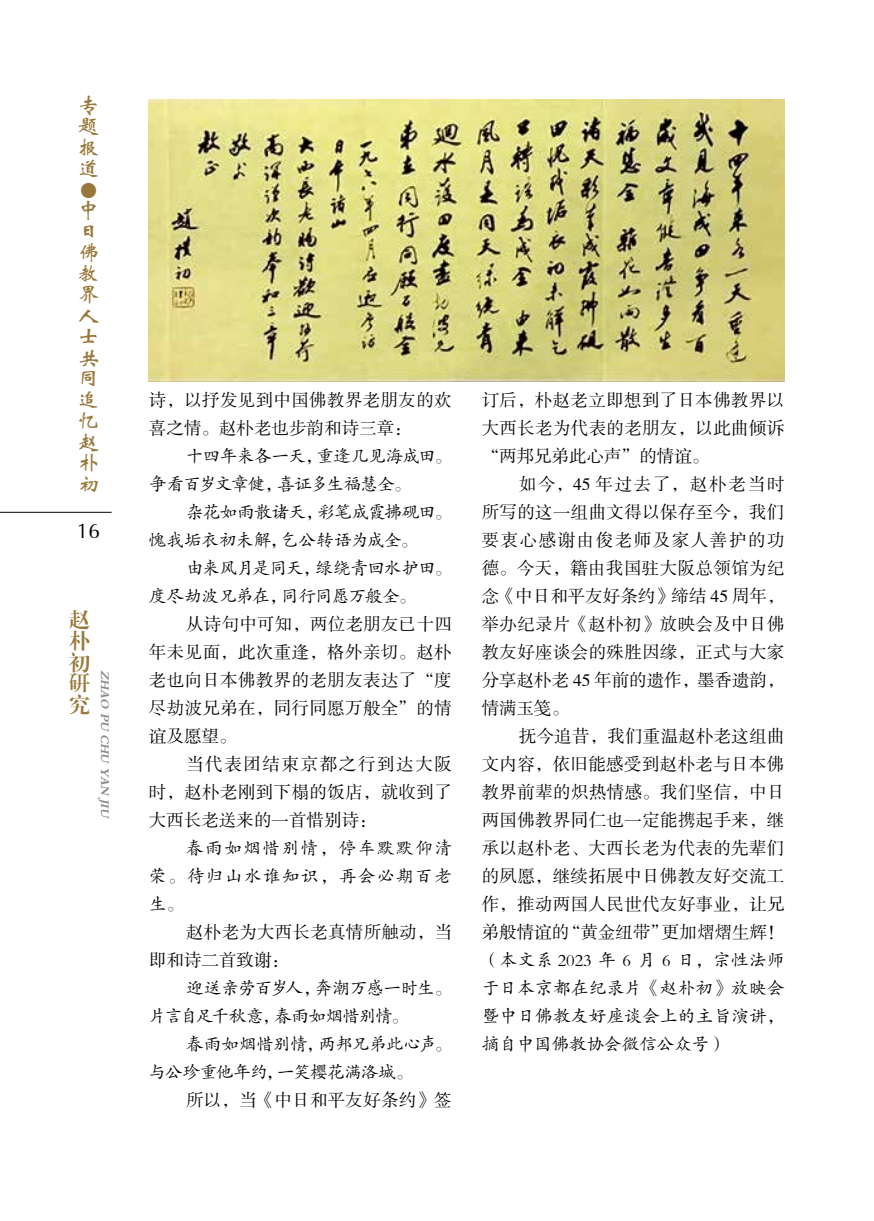
<style>
.page{position:relative;width:874px;height:1221px;background:#fff}
.page>*{position:absolute;margin:0;border:0;box-sizing:border-box;transform-origin:0 0}
.t1{font:21px/21px "FZWBK GBK1 0";color:#98783a;text-align:justify}
.t2{font:21px/21px "FZXBSK GBK1 0";color:#98783a;text-align:justify}
.t3{font:21px "FZWBK GBK1 0";color:#000}
.t4{font:17.5px/28px "FZSSK GBK1 0";letter-spacing:.02em;color:#000;text-align:justify}
.t5{font:17.5px/28px "FZKTK GBK1 0";letter-spacing:-.005em;color:#000;text-align:justify}
.t6{font:17.5px/28px "FZKTK GBK1 0";letter-spacing:-.045em;color:#000}
.t7{font:17.5px/28px "FZKTK GBK1 0";letter-spacing:-.025em;color:#000}
.t8{font:17.5px/28px "FZKTK GBK1 0";letter-spacing:-.03em;color:#000}
.t9{font:17.5px/28px "FZKTK GBK1 0";letter-spacing:-.04em;color:#000}
.t10{font:italic 12.25px "FZDBSK GBK1 0";color:#898989}
.s1{font-family:"FZSSK GBK1 0"}
</style>
<div class="page">
<hr style="left:0;top:512px;width:111px;height:1px;background:#000">
<img style="left:149px;top:99px;width:635px;height:282px">
<p class="t1" style="left:78px;top:96px;width:22px">专题报道</p>
<p class="t1" style="left:98px;top:179px;width:22px;rotate:90deg">●</p>
<p class="t1" style="left:78px;top:201px;width:22px;text-align:left">中日佛教界人士共同追忆赵朴初</p>
<p class="t3" style="left:77px;top:519px;width:25px">16</p>
<p class="t2" style="left:69px;top:610px;width:22px">赵朴初研究</p>
<p class="t10" style="left:112px;top:670px;width:152px;rotate:90deg">ZHAO PU CHU YAN JIU</p>
<p class="t4" style="left:149px;top:387px;width:304px">诗，以抒发见到中国佛教界老朋友的欢喜之情。赵朴老也步韵和诗三章：</p>
<p class="t6" style="left:149px;top:442px;width:304px;text-indent:37px">十四年来各一天，重逢几见海成田。争看百岁文章健，喜证多生福慧全。</p>
<p class="t7" style="left:149px;top:498px;width:304px;text-indent:37px">杂花如雨散诸天，彩笔成霞拂砚田。愧我垢衣初未解，乞公转语为成全。</p>
<p class="t8" style="left:149px;top:554px;width:304px;text-indent:37px">由来风月是同天，绿绕青回水护田。度尽劫波兄弟在，同行同愿万般全。</p>
<p class="t4" style="left:149px;top:611px;width:304px;text-indent:37px">从诗句中可知，两位老朋友已十四年未见面，此次重逢，格外亲切。赵朴老也向日本佛教界的老朋友表达了“度尽劫波兄弟在，同行同愿万般全”的情谊及愿望。</p>
<p class="t4" style="left:149px;top:751px;width:304px;text-indent:37px">当代表团结束京都之行到达大阪时，赵朴老刚到下榻的饭店，就收到了大西长老送来的一首惜别诗：</p>
<p class="t5" style="left:149px;top:834px;width:304px;text-indent:37px">春雨如烟惜别情，停车默默仰清荣。待归山水谁知识，再会必期百老生。</p>
<p class="t4" style="left:149px;top:919px;width:304px;text-indent:37px">赵朴老为大西长老真情所触动，当即和诗二首致谢：</p>
<p class="t9" style="left:149px;top:974px;width:304px;text-indent:37px">迎送亲劳百岁人，奔潮万感一时生。片言自足千秋意，春雨如烟惜别情。</p>
<p class="t5" style="left:149px;top:1030px;width:304px;text-indent:37px">春雨如烟惜别情，两邦兄弟此心声。与公珍重他年约，一笑樱花满洛城。</p>
<p class="t4" style="left:186px;top:1087px;width:267px">所以，当《中日和平友好条约》签</p>
<p class="t4" style="left:481px;top:387px;width:304px">订后，朴赵老立即想到了日本佛教界以大西长老为代表的老朋友，以此曲倾诉“两邦兄弟此心声”的情谊。</p>
<p class="t4" style="left:481px;top:471px;width:304px;text-indent:37px">如今，45 年过去了，赵朴老当时所写的这一组曲文得以保存至今，我们要衷心感谢由俊老师及家人善护的功德。今天，籍由我国驻大阪总领馆为纪念《中日和平友好条约》缔结 45 周年，举办纪录片《赵朴初》放映会及中日佛教友好座谈会的殊胜因缘，正式与大家分享赵朴老 45 年前的遗作，墨香遗韵，情满玉笺。</p>
<p class="t4" style="left:481px;top:723px;width:304px;text-indent:37px">抚今追昔，我们重温赵朴老这组曲文内容，依旧能感受到赵朴老与日本佛教界前辈的炽热情感。我们坚信，中日两国佛教界同仁也一定能携起手来，继承以赵朴老、大西长老为代表的先辈们的夙愿，继续拓展中日佛教友好交流工作，推动两国人民世代友好事业，让兄弟般情谊的“黄金纽带”更加熠熠生辉！</p>
<p class="t5" style="left:481px;top:946px;width:304px"><span class="s1">（</span>本文系 2023 年 6 月 6 日，宗性法师于日本京都在纪录片《赵朴初》放映会暨中日佛教友好座谈会上的主旨演讲，摘自中国佛教协会微信公众号）</p>
</div>
